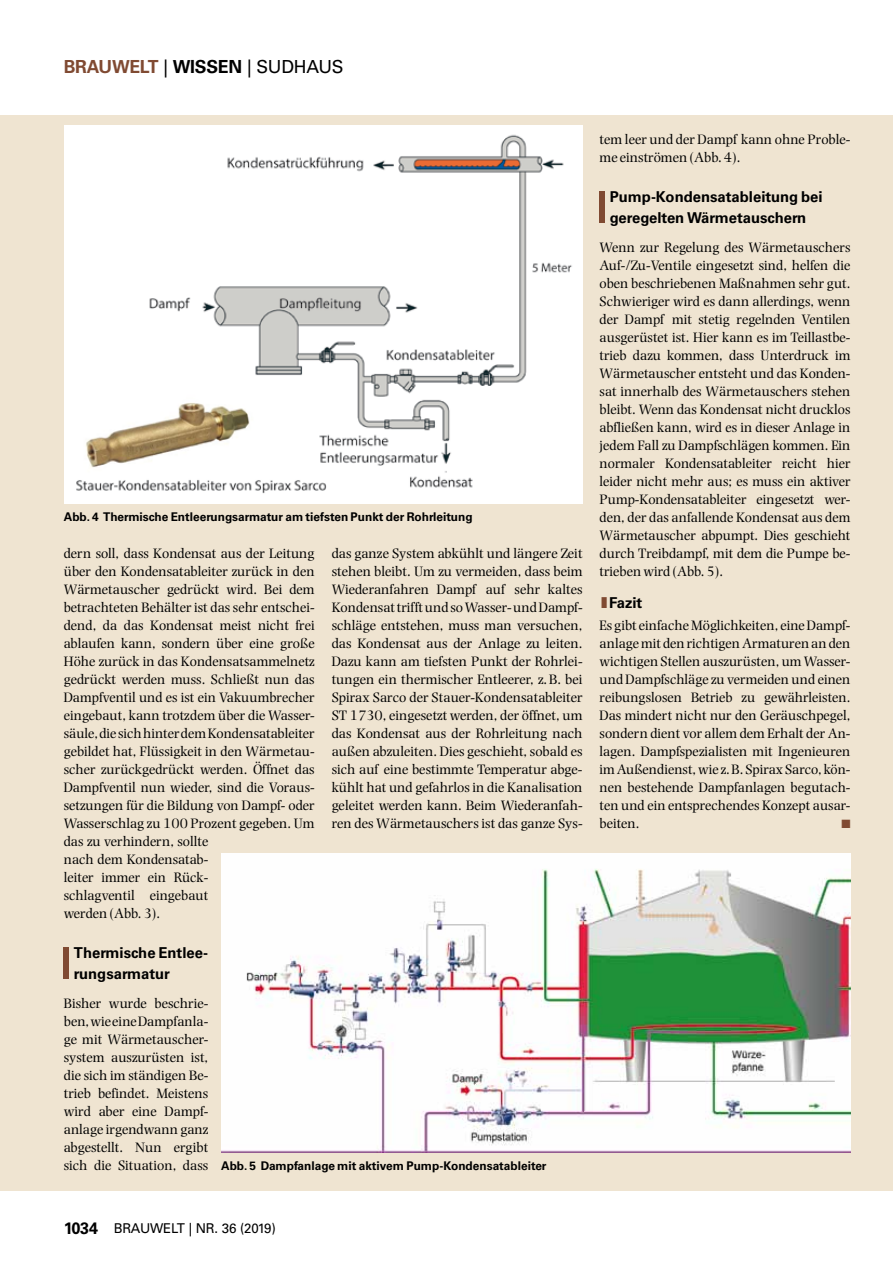
<style>
.page{position:relative;width:893px;height:1263px;background:#fff}
.page>*{position:absolute;margin:0;border:0;box-sizing:border-box;transform-origin:0 0}
.t1{font:44.1px "Univers";color:#804a32;scale:1.23 1}
.t2{font:18px "Univers";letter-spacing:-.015em;color:#000}
.t3{font:700 15px/21px "Univers";color:#000}
.t4{font:14.25px/18px "Photina";color:#000;text-align:justify}
.t5{font:13.5px "Univers";letter-spacing:-.015em;color:#000}
.t6{font:700 12px "Univers";color:#000}
.t7{font:12px "Zapf Dingbats";color:#804a32}
.s1{font-weight:700;color:#804a32}
.s2{font-weight:700}
.s3{color:#804a32}
.s4{font-weight:700;font-size:16.5px}
</style>
<div class="page">
<div style="left:0;top:115px;width:893px;height:1076px;background:#efe4d1"></div>
<img style="left:221px;top:854px;width:629px;height:298px">
<img style="left:73px;top:126px;width:510px;height:378px">
<p class="t2" style="left:64px;top:56px;width:281px"><span class="s1">BRAUWELT</span> | <span class="s2">WISSEN</span> | SUDHAUS</p>
<p class="t6" style="left:64px;top:510px;width:410px">Abb. 4 Thermische Entleerungsarmatur am tiefsten Punkt der Rohrleitung</p>
<p class="t4" style="left:332px;top:544px;width:252px">das ganze System abkühlt und längere Zeit stehen bleibt. Um zu vermeiden, dass beim Wiederanfahren Dampf auf sehr kaltes Kondensat trifft und so Wasser- und Dampf&shy;schläge entstehen, muss man versuchen, das Kondensat aus der Anlage zu leiten.<br>Dazu kann am tiefsten Punkt der Rohrlei&shy;tungen ein thermischer Entleerer, z.B. bei Spirax Sarco der Stauer-Kondensatableiter ST 1730, eingesetzt werden, der öffnet, um das Kondensat aus der Rohrleitung nach außen abzuleiten. Dies geschieht, sobald es sich auf eine bestimmte Temperatur abge&shy;kühlt hat und gefahrlos in die Kanalisation geleitet werden kann. Beim Wiederanfah&shy;ren des Wärmetauschers ist das ganze Sys-</p>
<p class="t4" style="left:64px;top:544px;width:252px;text-align:left">dern soll, dass Kondensat aus der Leitung über den Kondensatableiter zurück in den Wärmetauscher gedrückt wird. Bei dem betrachteten Behälter ist das sehr entschei&shy;dend, da das Kondensat meist nicht frei ablaufen kann, sondern über eine große Höhe zurück in das Kondensatsammelnetz gedrückt werden muss. Schließt nun das Dampfventil und es ist ein Vakuumbrecher eingebaut, kann trotzdem über die Wasser&shy;säule, die sich hinter dem Kondensatableiter gebildet hat, Flüssigkeit in den Wärmetau&shy;scher zurückgedrückt werden. Öffnet das Dampfventil nun wieder, sind die Voraus&shy;setzungen für die Bildung von Dampf- oder Wasserschlag zu 100 Prozent gegeben. Um das zu verhindern, sollte<br>nach dem Kondensatab-<br>leiter immer ein Rück-<br>schlagventil eingebaut<br>werden (Abb. 3).</p>
<h1 class="t1" style="left:59px;top:937px;width:14px">L</h1>
<p class="t3" style="left:74px;top:942px;width:136px">Thermische Entlee&shy;rungsarmatur</p>
<p class="t4" style="left:64px;top:994px;width:146px">Bisher wurde beschrie&shy;ben, wie eine Dampfanla&shy;ge mit Wärmetauscher&shy;system auszurüsten ist, die sich im ständigen Be&shy;trieb befindet. Meistens wird aber eine Dampf&shy;anlage irgendwann ganz abgestellt. Nun ergibt sich die Situation, dass</p>
<p class="t6" style="left:221px;top:1158px;width:327px">Abb. 5 Dampfanlage mit aktivem Pump-Kondensatableiter</p>
<p class="t4" style="left:600px;top:130px;width:252px">tem leer und der Dampf kann ohne Proble&shy;me einströmen (Abb. 4).</p>
<h1 class="t1" style="left:595px;top:181px;width:14px">L</h1>
<p class="t3" style="left:610px;top:186px;width:214px">Pump-Kondensatableitung bei geregelten Wärmetauschern</p>
<p class="t4" style="left:600px;top:238px;width:252px">Wenn zur Regelung des Wärmetauschers Auf-/Zu-Ventile eingesetzt sind, helfen die oben beschriebenen Maßnahmen sehr gut.<br>Schwieriger wird es dann allerdings, wenn der Dampf mit stetig regelnden Ventilen ausgerüstet ist. Hier kann es im Teillastbe&shy;trieb dazu kommen, dass Unterdruck im Wärmetauscher entsteht und das Konden&shy;sat innerhalb des Wärmetauschers stehen bleibt. Wenn das Kondensat nicht drucklos abfließen kann, wird es in dieser Anlage in jedem Fall zu Dampfschlägen kommen. Ein normaler Kondensatableiter reicht hier leider nicht mehr aus; es muss ein aktiver Pump-Kondensatableiter eingesetzt wer&shy;den, der das anfallende Kondensat aus dem Wärmetauscher abpumpt. Dies geschieht durch Treibdampf, mit dem die Pumpe be&shy;trieben wird (Abb. 5).</p>
<p class="t3" style="left:600px;top:592px;width:44px"><span class="s3">l</span>Fazit</p>
<p class="t4" style="left:600px;top:616px;width:252px">Es gibt einfache Möglichkeiten, eine Dampf&shy;anlage mit den richtigen Armaturen an den wichtigen Stellen auszurüsten, um Wasser&shy;und Dampfschläge zu vermeiden und einen reibungslosen Betrieb zu gewährleisten.<br>Das mindert nicht nur den Geräuschpegel, sondern dient vor allem dem Erhalt der An&shy;lagen. Dampfspezialisten mit Ingenieuren im Außendienst, wie z.B. Spirax Sarco, kön&shy;nen bestehende Dampfanlagen begutach&shy;ten und ein entsprechendes Konzept ausar&shy;beiten.</p>
<p class="t7" style="left:841px;top:818px;width:11px">■</p>
<p class="t5" style="left:64px;top:1221px;width:213px"><span class="s4">1034</span> BRAUWELT | NR. 36 (2019)</p>
</div>
